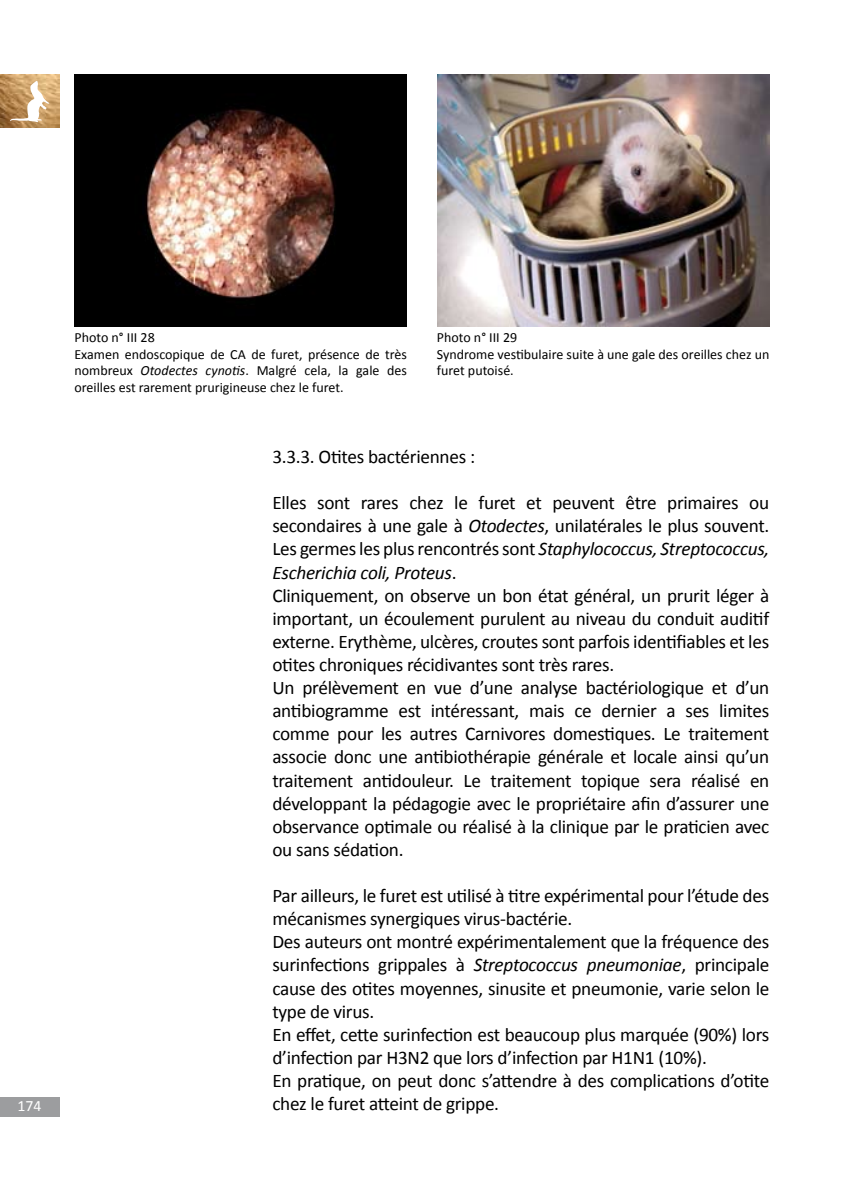
<style>
.page{position:relative;width:844px;height:1191px;background:#fff}
.page>*{position:absolute;margin:0;border:0;box-sizing:border-box;transform-origin:0 0}
.t1{font:19.25px/23.1px "Calibri";letter-spacing:-.015em;color:#000}
.t2{font:15.75px "Calibri";color:#fff}
.t3{font:14px/16.8px "Calibri";color:#000}
.s1{font-style:italic}
</style>
<div class="page">
<img style="left:0;top:74px;width:59px;height:54px">
<svg style="left:10px;top:81px;width:39px;height:41px"></svg>
<div style="left:0;top:1096px;width:60px;height:20px;background:#9c9d9f"></div>
<img style="left:74px;top:74px;width:333px;height:252px">
<img style="left:437px;top:74px;width:332px;height:252px">
<p class="t2" style="left:18px;top:1096px;width:25px">174</p>
<p class="t3" style="left:74px;top:328px;width:334px">Photo n° III 28<br>Examen endoscopique de CA de furet, présence de très nombreux <span class="s1">Otodectes cynotis</span>. Malgré cela, la gale des oreilles est rarement prurigineuse chez le furet.</p>
<p class="t3" style="left:437px;top:328px;width:334px">Photo n° III 29<br>Syndrome vestibulaire suite à une gale des oreilles chez un furet putoisé.</p>
<p class="t1" style="left:272px;top:444px;width:204px">3.3.3. Otites bactériennes :</p>
<p class="t1" style="left:272px;top:490px;width:498px">Elles sont rares chez le furet et peuvent être primaires ou secondaires à une gale à <span class="s1">Otodectes</span>, unilatérales le plus souvent.<br>Les germes les plus rencontrés sont <span class="s1">Staphylococcus, Streptococcus, Escherichia coli, Proteus</span>.<br>Cliniquement, on observe un bon état général, un prurit léger à important, un écoulement purulent au niveau du conduit auditif externe. Erythème, ulcères, croutes sont parfois identifiables et les otites chroniques récidivantes sont très rares.<br>Un prélèvement en vue d’une analyse bactériologique et d’un antibiogramme est intéressant, mais ce dernier a ses limites comme pour les autres Carnivores domestiques. Le traitement associe donc une antibiothérapie générale et locale ainsi qu’un traitement antidouleur. Le traitement topique sera réalisé en développant la pédagogie avec le propriétaire afin d’assurer une observance optimale ou réalisé à la clinique par le praticien avec ou sans sédation.</p>
<p class="t1" style="left:272px;top:883px;width:498px">Par ailleurs, le furet est utilisé à titre expérimental pour l’étude des mécanismes synergiques virus-bactérie.<br>Des auteurs ont montré expérimentalement que la fréquence des surinfections grippales à <span class="s1">Streptococcus pneumoniae</span>, principale cause des otites moyennes, sinusite et pneumonie, varie selon le type de virus.<br>En effet, cette surinfection est beaucoup plus marquée (90%) lors d’infection par H3N2 que lors d’infection par H1N1 (10%).<br>En pratique, on peut donc s’attendre à des complications d’otite chez le furet atteint de grippe.</p>
</div>
